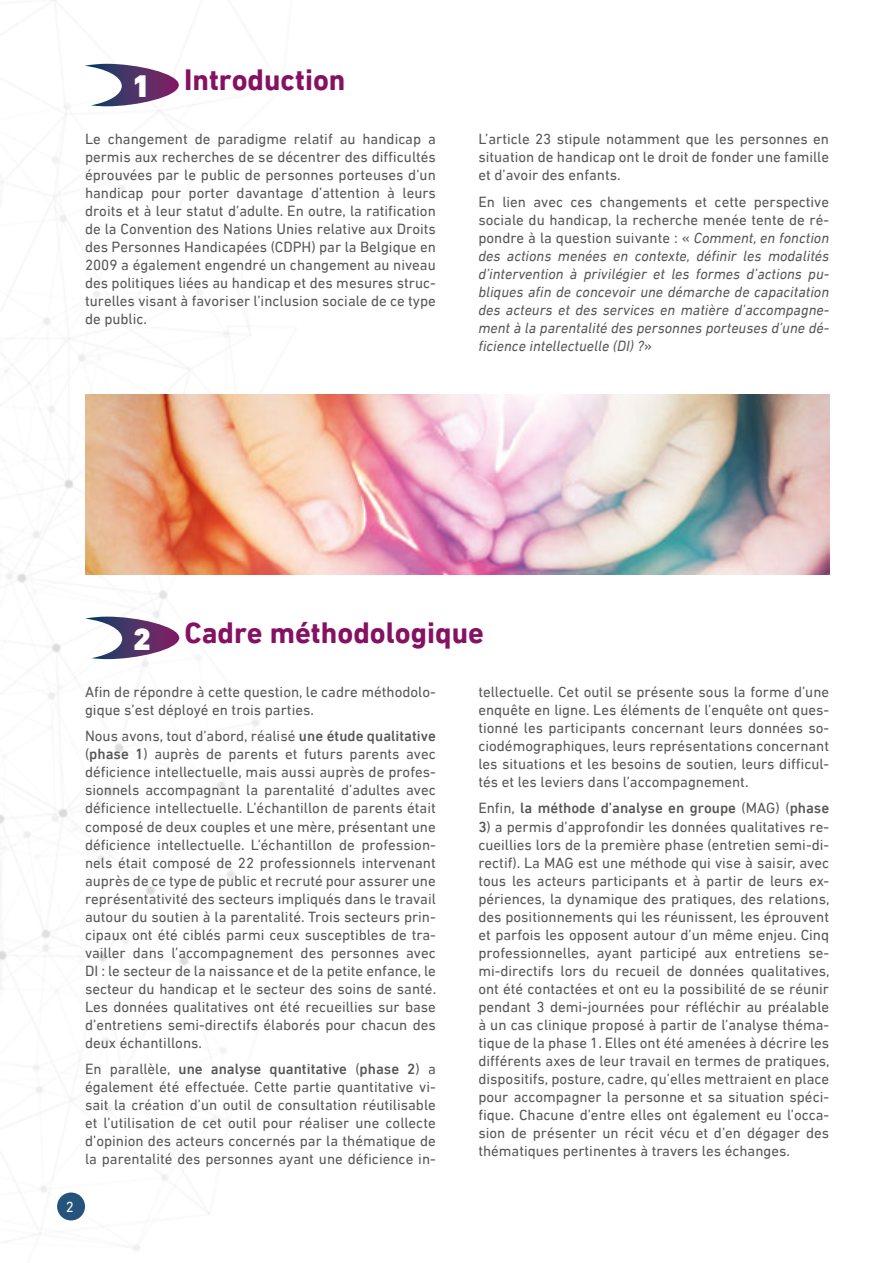
<style>
.page{position:relative;width:893px;height:1263px;background:#fff}
.page>*{position:absolute;margin:0;border:0;box-sizing:border-box;transform-origin:0 0}
.t1{font:700 30px "DIN Next LT Pro";color:#851163}
.t2{font:15px/18px "DIN Next LT Pro";color:#575756;text-align:justify}
.t3{font:italic 15px/18px "DIN Next LT Pro";color:#575756;text-align:justify}
.t4{font:500 15px "DIN Next LT Pro";color:#575756}
.t5{font:15px "DIN Next LT Pro";color:#fff}
.s1{font-weight:900;font-size:31.5px;color:#fff}
.s2{font-style:normal}
.s3{font-weight:500}
.s4{font-weight:400}
</style>
<div class="page">
<img style="left:0;top:0;width:297px;height:1251px">
<div style="left:57px;top:1192px;width:28px;height:28px;background:#24547c;border-radius:50%"></div>
<img style="left:85px;top:394px;width:744px;height:180px">
<svg style="left:85px;top:64px;width:94px;height:42px"></svg>
<svg style="left:85px;top:617px;width:94px;height:42px"></svg>
<h1 class="t1" style="left:133px;top:63px;width:214px"><span class="s1">1</span> Introduction</h1>
<p class="t2" style="left:85px;top:130px;width:352px">Le changement de paradigme relatif au handicap a permis aux recherches de se décentrer des difficultés éprouvées par le public de personnes porteuses d’un handicap pour porter davantage d’attention à leurs droits et à leur statut d’adulte. En outre, la ratification de la Convention des Nations Unies relative aux Droits des Personnes Handicapées (CDPH) par la Belgique en 2009 a également engendré un changement au niveau des politiques liées au handicap et des mesures struc&shy;turelles visant à favoriser l’inclusion sociale de ce type de public.</p>
<p class="t2" style="left:478px;top:130px;width:352px">L’article 23 stipule notamment que les personnes en situation de handicap ont le droit de fonder une famille et d’avoir des enfants.</p>
<p class="t3" style="left:478px;top:192px;width:352px"><span class="s2">En lien avec ces changements et cette perspective sociale du handicap, la recherche menée tente de ré&shy;pondre à la question suivante : «</span> Comment, en fonction des actions menées en contexte, définir les modalités d’intervention à privilégier et les formes d’actions pu&shy;bliques afin de concevoir une démarche de capacitation des acteurs et des services en matière d’accompagne&shy;ment à la parentalité des personnes porteuses d’une dé&shy;ficience intellectuelle (DI) ?<span class="s2">»</span></p>
<h1 class="t1" style="left:133px;top:615px;width:352px"><span class="s1">2</span> Cadre méthodologique</h1>
<p class="t2" style="left:85px;top:683px;width:352px">Afin de répondre à cette question, le cadre méthodolo&shy;gique s’est déployé en trois parties.</p>
<p class="t2" style="left:85px;top:727px;width:353px">Nous avons, tout d’abord, réalisé <span class="s3">une étude qualitative </span>(<span class="s3">phase 1</span>) auprès de parents et futurs parents avec déficience intellectuelle, mais aussi auprès de profes&shy;sionnels accompagnant la parentalité d’adultes avec déficience intellectuelle. L’échantillon de parents était composé de deux couples et une mère, présentant une déficience intellectuelle. L’échantillon de profession&shy;nels était composé de 22 professionnels intervenant auprès de ce type de public et recruté pour assurer une représentativité des secteurs impliqués dans le travail autour du soutien à la parentalité. Trois secteurs prin&shy;cipaux ont été ciblés parmi ceux susceptibles de tra&shy;vailler dans l’accompagnement des personnes avec DI : le secteur de la naissance et de la petite enfance, le secteur du handicap et le secteur des soins de santé.<br>Les données qualitatives ont été recueillies sur base d’entretiens semi-directifs élaborés pour chacun des deux échantillons.</p>
<p class="t2" style="left:85px;top:1060px;width:352px">En parallèle, <span class="s3">une analyse quantitative</span> (<span class="s3">phase 2</span>) a également été effectuée. Cette partie quantitative vi&shy;sait la création d’un outil de consultation réutilisable et l’utilisation de cet outil pour réaliser une collecte d’opinion des acteurs concernés par la thématique de la parentalité des personnes ayant une déficience in-</p>
<p class="t5" style="left:66px;top:1198px;width:10px">2</p>
<p class="t2" style="left:478px;top:683px;width:352px">tellectuelle. Cet outil se présente sous la forme d’une enquête en ligne. Les éléments de l’enquête ont ques&shy;tionné les participants concernant leurs données so&shy;ciodémographiques, leurs représentations concernant les situations et les besoins de soutien, leurs difficul&shy;tés et les leviers dans l’accompagnement.</p>
<p class="t4" style="left:478px;top:800px;width:352px"><span class="s4">Enfin,</span> la méthode d’analyse en groupe <span class="s4">(MAG) (</span>phase</p>
<p class="t2" style="left:478px;top:817px;width:353px"><span class="s3">3</span>) a permis d’approfondir les données qualitatives re&shy;cueillies lors de la première phase (entretien semi-di&shy;rectif). La MAG est une méthode qui vise à saisir, avec tous les acteurs participants et à partir de leurs ex&shy;périences, la dynamique des pratiques, des relations, des positionnements qui les réunissent, les éprouvent et parfois les opposent autour d’un même enjeu. Cinq professionnelles, ayant participé aux entretiens se&shy;mi-directifs lors du recueil de données qualitatives, ont été contactées et ont eu la possibilité de se réunir pendant 3 demi-journées pour réfléchir au préalable à un cas clinique proposé à partir de l’analyse théma&shy;tique de la phase 1. Elles ont été amenées à décrire les différents axes de leur travail en termes de pratiques, dispositifs, posture, cadre, qu’elles mettraient en place pour accompagner la personne et sa situation spéci&shy;fique. Chacune d’entre elles ont également eu l’occa&shy;sion de présenter un récit vécu et d’en dégager des thématiques pertinentes à travers les échanges.</p>
</div>
